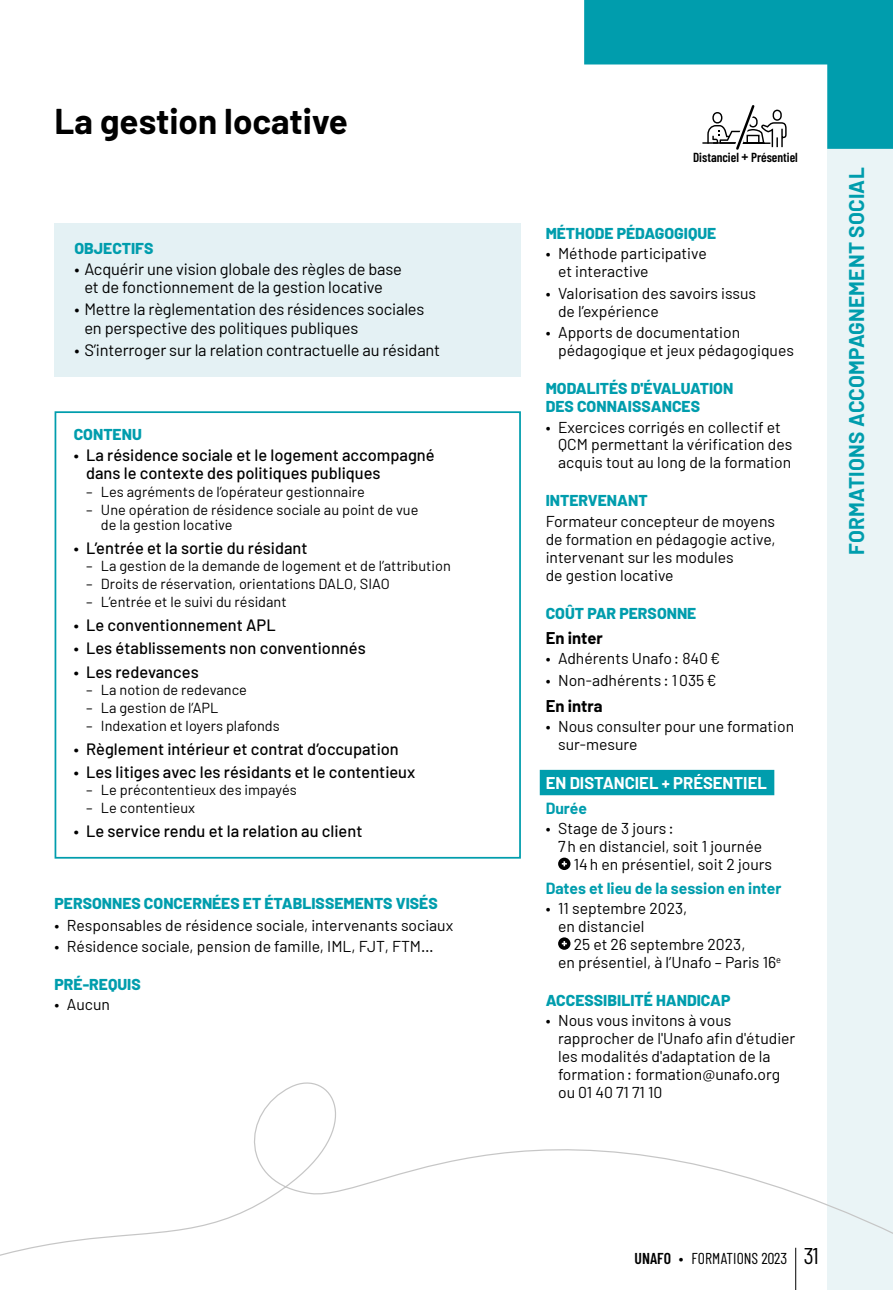
<style>
.page{position:relative;width:893px;height:1290px;background:#fff}
.page>*{position:absolute;margin:0;border:0;box-sizing:border-box;transform-origin:0 0}
.t1{font:700 35px "Barlow";color:#000}
.t2{font:700 20.82px "Barlow";letter-spacing:.01em;color:#009dad}
.t3{font:700 16.62px "Barlow";color:#fff}
.t4{font:700 16.62px "Barlow";color:#000}
.t5{font:500 16.45px/18.4px "Barlow";color:#000}
.t6{font:16.45px/18.4px "Barlow";letter-spacing:-.01em;color:#000;text-align:center}
.t7{font:15.75px/18px "Barlow";color:#000}
.t8{font:800 15.75px/18px "Barlow";color:#009dad}
.t9{font:700 15.75px "Barlow";color:#009dad}
.t10{font:15.75px "Barlow Condensed";color:#000}
.t11{font:14.53px/15.4px "Barlow";color:#000}
.t12{font:600 13.12px "Barlow Condensed";color:#000}
.s1{font-size:15.75px}
.s2{font-weight:600}
.s3{font-size:22.75px}
</style>
<div class="page">
<div style="left:827px;top:130px;width:66px;height:1160px;background:#eaf4f6"></div>
<svg style="left:0;top:1082px;width:893px;height:208px"></svg>
<div style="left:55px;top:411px;width:466px;height:448px;border:2px solid #009dad"></div>
<div style="left:540px;top:770px;width:234px;height:25px;background:#009dad"></div>
<svg style="left:558px;top:857px;width:12px;height:13px"></svg>
<svg style="left:562px;top:861px;width:5px;height:5px"></svg>
<svg style="left:558px;top:937px;width:12px;height:13px"></svg>
<svg style="left:562px;top:941px;width:5px;height:5px"></svg>
<div style="left:55px;top:223px;width:466px;height:153px;background:#e4f1f4"></div>
<svg style="left:584px;top:0;width:309px;height:150px"></svg>
<h1 class="t1" style="left:55px;top:100px;width:295px">La gestion locative</h1>
<p class="t8" style="left:74px;top:239px;width:81px">OBJECTIFS</p>
<p class="t6" style="left:74px;top:259px;width:329px">• Acquérir une vision globale des règles de base et de fonctionnement de la gestion locative</p>
<p class="t6" style="left:84px;top:300px;width:342px;text-align:left;text-indent:-10px">• Mettre la règlementation des résidences sociales en perspective des politiques publiques</p>
<p class="t6" style="left:74px;top:340px;width:367px">• S’interroger sur la relation contractuelle au résidant</p>
<p class="t12" style="left:693px;top:148px;width:106px">Distanciel <span class="s1">+</span> Présentiel</p>
<p class="t8" style="left:546px;top:224px;width:172px">MÉTHODE PÉDAGOGIQUE</p>
<p class="t7" style="left:558px;top:244px;width:150px;text-indent:-12px">• Méthode participative et interactive</p>
<p class="t7" style="left:558px;top:284px;width:199px;text-indent:-12px">• Valorisation des savoirs issus de l’expérience</p>
<p class="t7" style="left:558px;top:323px;width:237px;text-indent:-12px">• Apports de documentation pédagogique et jeux pédagogiques</p>
<p class="t8" style="left:546px;top:379px;width:189px">MODALITÉS D'ÉVALUATION<br>DES CONNAISSANCES</p>
<p class="t7" style="left:558px;top:417px;width:236px;text-indent:-12px">• Exercices corrigés en collectif et<br>QCM permettant la vérification des acquis tout au long de la formation</p>
<p class="t8" style="left:74px;top:425px;width:70px">CONTENU</p>
<p class="t5" style="left:86px;top:446px;width:350px;text-indent:-12px">• La résidence sociale et le logement accompagné dans le contexte des politiques publiques</p>
<p class="t11" style="left:86px;top:483px;width:280px">– Les agréments de l’opérateur gestionnaire</p>
<p class="t11" style="left:101px;top:501px;width:319px;text-indent:-15px">– Une opération de résidence sociale au point de vue de la gestion locative</p>
<p class="t5" style="left:74px;top:538px;width:235px">• L’entrée et la sortie du résidant</p>
<p class="t11" style="left:86px;top:558px;width:366px">– La gestion de la demande de logement et de l’attribution</p>
<p class="t11" style="left:86px;top:576px;width:305px">– Droits de réservation, orientations DALO, SIAO</p>
<p class="t11" style="left:86px;top:594px;width:202px">– L’entrée et le suivi du résidant</p>
<p class="t5" style="left:74px;top:615px;width:204px">• Le conventionnement APL</p>
<p class="t5" style="left:74px;top:639px;width:294px">• Les établissements non conventionnés</p>
<p class="t5" style="left:74px;top:662px;width:127px">• Les redevances</p>
<p class="t11" style="left:86px;top:682px;width:162px">– La notion de redevance</p>
<p class="t11" style="left:86px;top:699px;width:134px">– La gestion de l’APL</p>
<p class="t11" style="left:86px;top:717px;width:195px">– Indexation et loyers plafonds</p>
<p class="t5" style="left:74px;top:739px;width:327px">• Règlement intérieur et contrat d’occupation</p>
<p class="t5" style="left:74px;top:762px;width:343px">• Les litiges avec les résidants et le contentieux</p>
<p class="t11" style="left:86px;top:782px;width:212px">– Le précontentieux des impayés</p>
<p class="t11" style="left:86px;top:800px;width:111px">– Le contentieux</p>
<p class="t5" style="left:74px;top:821px;width:290px">• Le service rendu et la relation au client</p>
<p class="t8" style="left:546px;top:492px;width:103px">INTERVENANT</p>
<p class="t7" style="left:546px;top:512px;width:231px">Formateur concepteur de moyens de formation en pédagogie active, intervenant sur les modules<br>de gestion locative</p>
<p class="t8" style="left:546px;top:604px;width:152px">COÛT PAR PERSONNE</p>
<p class="t4" style="left:546px;top:628px;width:59px">En inter</p>
<p class="t7" style="left:546px;top:649px;width:176px">• Adhérents Unafo: 840€</p>
<p class="t7" style="left:546px;top:670px;width:172px">• Non-adhérents : 1035€</p>
<p class="t4" style="left:546px;top:696px;width:58px">En intra</p>
<p class="t7" style="left:558px;top:717px;width:238px;text-indent:-12px">• Nous consulter pour une formation sur-mesure</p>
<p class="t3" style="left:546px;top:772px;width:223px">EN DISTANCIEL + PRÉSENTIEL</p>
<p class="t9" style="left:546px;top:799px;width:43px">Durée</p>
<p class="t7" style="left:546px;top:819px;width:130px">• Stage de 3 jours :</p>
<p class="t7" style="left:558px;top:837px;width:206px">7h en distanciel, soit 1 journée</p>
<p class="t7" style="left:574px;top:855px;width:200px">14h en présentiel, soit 2 jours</p>
<p class="t9" style="left:546px;top:878px;width:237px">Dates et lieu de la session en inter</p>
<p class="t7" style="left:558px;top:899px;width:131px;text-indent:-12px">• 11 septembre 2023, en distanciel</p>
<p class="t7" style="left:558px;top:935px;width:224px;text-indent:16px">25 et 26 septembre 2023,<br>en présentiel, à l’Unafo – Paris 16<sup>e</sup></p>
<p class="t8" style="left:55px;top:894px;width:385px">PERSONNES CONCERNÉES ET ÉTABLISSEMENTS VISÉS</p>
<p class="t7" style="left:55px;top:915px;width:400px">• Responsables de résidence sociale, intervenants sociaux</p>
<p class="t7" style="left:55px;top:937px;width:381px">• Résidence sociale, pension de famille, IML, FJT, FTM…</p>
<p class="t8" style="left:55px;top:975px;width:88px">PRÉ-REQUIS</p>
<p class="t7" style="left:55px;top:995px;width:57px">• Aucun</p>
<p class="t8" style="left:546px;top:991px;width:186px">ACCESSIBILITÉ HANDICAP</p>
<p class="t7" style="left:558px;top:1011px;width:239px;text-indent:-12px">• Nous vous invitons à vous rapprocher de l'Unafo afin d'étudier les modalités d'adaptation de la formation: formation@unafo.org ou 01 40 71 71 10</p>
<h2 class="t2" style="left:844px;top:554px;width:388px;rotate:-90deg">FORMATIONS ACCOMPAGNEMENT SOCIAL</h2>
<p class="t10" style="left:635px;top:1248px;width:185px"><span class="s2">UNAFO</span> • FORMATIONS 2023 <span class="s3">31</span></p>
</div>
